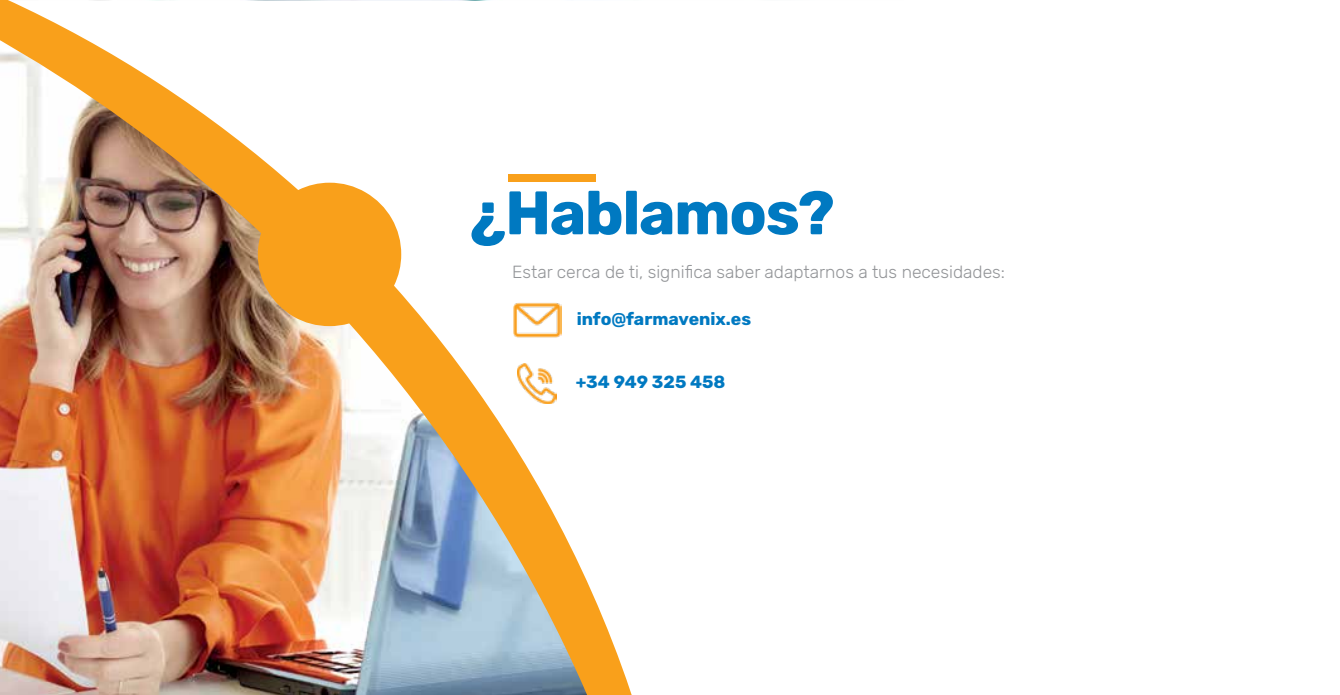
<style>
.page{position:relative;width:1340px;height:695px;background:#fff}
.page>*{position:absolute;margin:0;border:0;box-sizing:border-box;transform-origin:0 0}
.t1{font:700 61.25px "Rubik";letter-spacing:-.02em;color:#0079c1}
.t2{font:300 17.5px "Rubik";color:#939598}
.t3{font:700 17.5px "Rubik";color:#0079c1}
</style>
<div class="page">
<img style="left:0;top:0;width:632px;height:694px">
<img style="left:514px;top:298px;width:47px;height:45px">
<img style="left:517px;top:363px;width:40px;height:40px">
<h1 class="t1" style="left:470px;top:177px;width:366px">¿Hablamos?</h1>
<p class="t2" style="left:512px;top:262px;width:494px">Estar cerca de ti, significa saber adaptarnos a tus necesidades:</p>
<p class="t3" style="left:576px;top:309px;width:176px">info@farmavenix.es</p>
<p class="t3" style="left:576px;top:371px;width:151px">+34 949 325 458</p>
</div>
